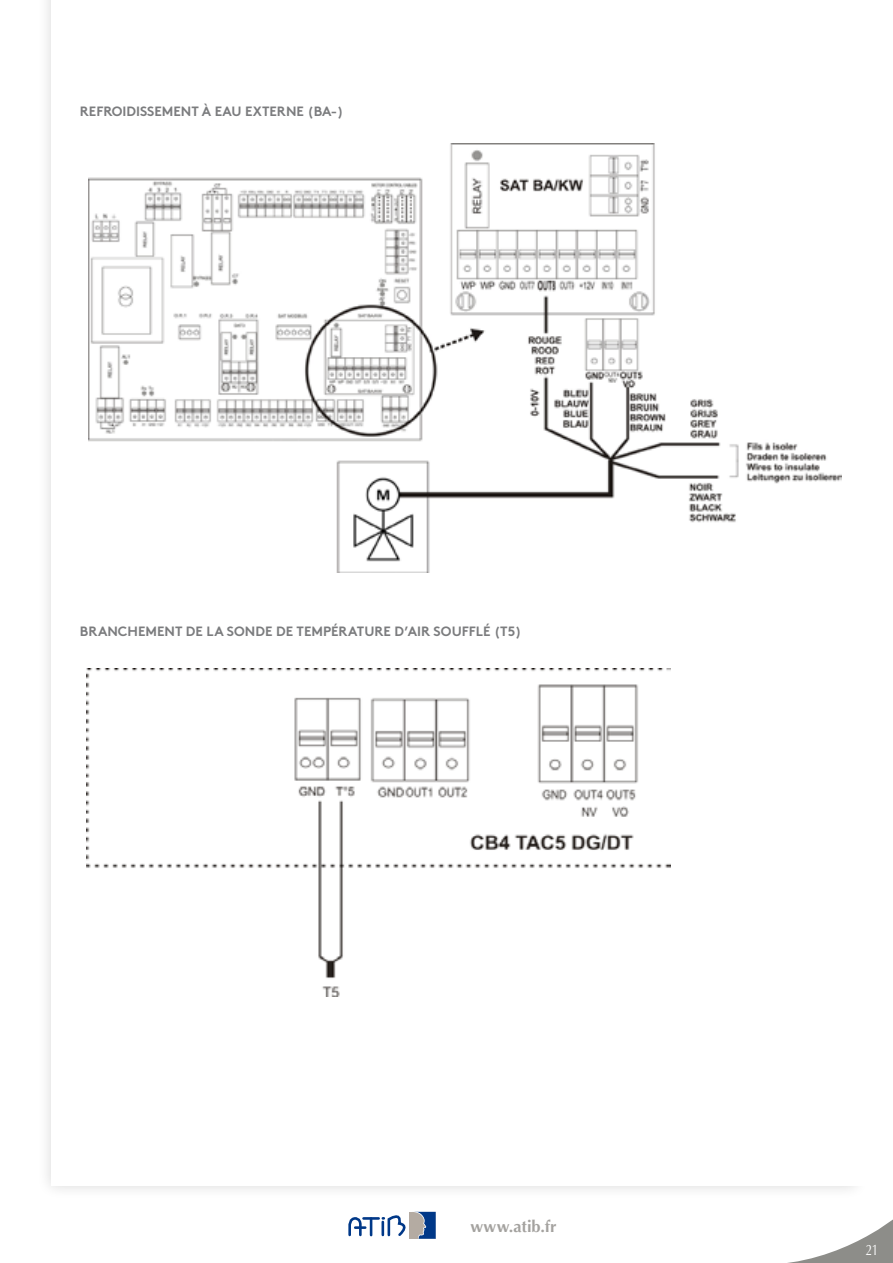
<style>
.page{position:relative;width:893px;height:1263px;background:#fff}
.page>*{position:absolute;margin:0;border:0;box-sizing:border-box;transform-origin:0 0}
.t1{font:700 16.5px "Optima";letter-spacing:.005em;color:#a4a29f}
.t2{font:15px "Optima";color:#fff;scale:.8 1}
.t3{font:700 13.5px "Brown Pro";color:#7b7c7e}
</style>
<div class="page">
<svg style="left:787px;top:1219px;width:106px;height:44px"></svg>
<div style="left:36px;top:0;width:833px;height:1200px;background:#000;opacity:.15"></div>
<div style="left:64px;top:0;width:829px;height:1185px;background:#fff"></div>
<svg style="left:348px;top:1218px;width:24px;height:19px"></svg>
<hr style="left:363px;top:1217px;width:16px;height:3px;background:#003888">
<svg style="left:381px;top:1211px;width:55px;height:28px"></svg>
<img style="left:88px;top:143px;width:753px;height:429px">
<img style="left:87px;top:669px;width:584px;height:328px">
<p class="t3" style="left:80px;top:101px;width:265px">REFROIDISSEMENT À EAU EXTERNE (BA-)</p>
<p class="t3" style="left:80px;top:620px;width:443px">BRANCHEMENT DE LA SONDE DE TEMPÉRATURE D’AIR SOUFFLÉ (T5)</p>
<p class="t1" style="left:470px;top:1217px;width:88px">www.atib.fr</p>
<p class="t2" style="left:866px;top:1241px;width:18px">21</p>
</div>
